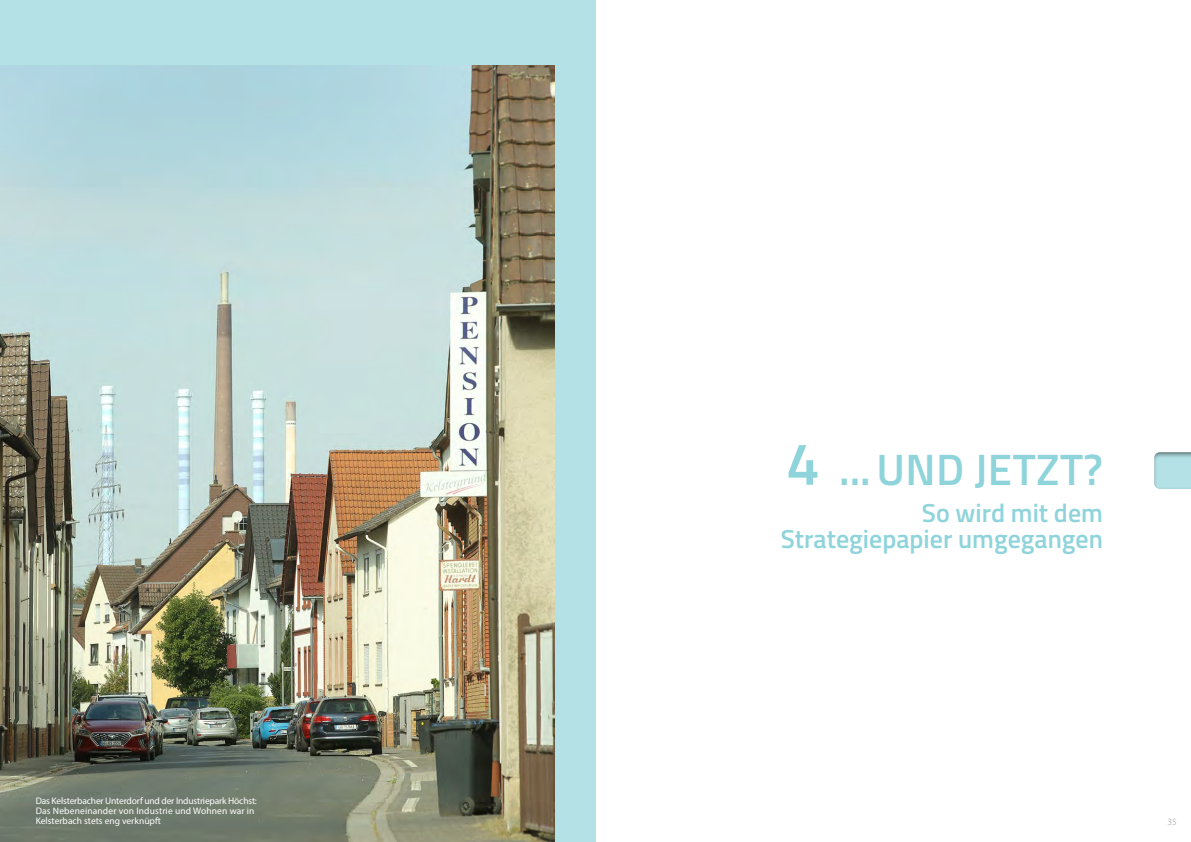
<style>
.page{position:relative;width:1191px;height:842px;background:#fff}
.page>*{position:absolute;margin:0;border:0;box-sizing:border-box;transform-origin:0 0}
.t1{font:600 44px "Titillium Web";letter-spacing:.01em;color:#8ed4da}
.t2{font:600 26px/26px "Titillium Web";color:#8ed4da;text-align:right}
.t3{font:9.5px/10px "Myriad Pro";color:#fff}
.t4{font:300 9.5px "Myriad Pro";color:#939598}
.s1{font-size:60px}
</style>
<div class="page">
<div style="left:0;top:0;width:595px;height:842px;background:#b4e1e5"></div>
<div style="left:1146px;top:445px;width:45px;height:45px;background:#000;opacity:.57"></div>
<img style="left:0;top:65px;width:555px;height:777px">
<p class="t3" style="left:36px;top:795px;width:223px">Das Kelsterbacher Unterdorf und der Industriepark Höchst:<br>Das Nebeneinander von Industrie und Wohnen war in<br>Kelsterbach stets eng verknüpft</p>
<h1 class="t1" style="left:786px;top:436px;width:318px"><span class="s1">4</span> ...UND JETZT?</h1>
<h2 class="t2" style="left:781px;top:498px;width:323px">So wird mit dem<br>Strategiepapier umgegangen</h2>
<p class="t4" style="left:1167px;top:816px;width:11px">35</p>
</div>
